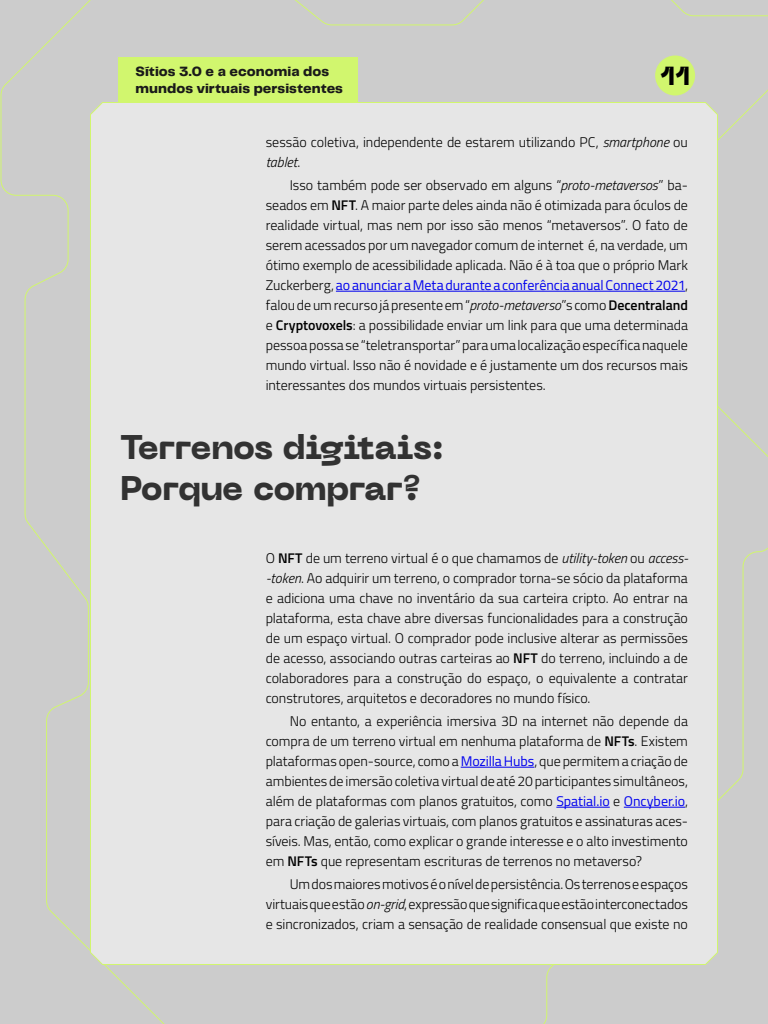
<style>
.page{position:relative;width:768px;height:1024px;background:#ccc}
.page>*{position:absolute;margin:0;border:0;box-sizing:border-box;transform-origin:0 0}
.t1{font:800 34px/40.8px "Neue Machina";letter-spacing:-.03em;color:#323232}
.t2{font:800 26px "Neue Machina";color:#000}
.t3{font:300 14px/20px "Titillium Web";color:#000;text-align:justify}
.t4{font:800 14px/16.8px "PP Telegraf";letter-spacing:.005em;color:#1a1a1a}
.s1{font-style:italic}
.s2{font-weight:600}
.s3{font-weight:400;color:#00e}
</style>
<div class="page">
<div style="left:118px;top:57px;width:240px;height:46px;background:#d1f66e"></div>
<div style="left:655px;top:56px;width:40px;height:40px;background:#d1f66e;border-radius:50%"></div>
<div style="left:90px;top:101px;width:628px;height:865px;background:#e6e6e6"></div>
<hr style="left:336px;top:291px;width:349px;height:1px;background:#00e">
<hr style="left:461px;top:767px;width:73px;height:1px;background:#00e">
<hr style="left:556px;top:807px;width:54px;height:1px;background:#00e">
<hr style="left:624px;top:807px;width:61px;height:1px;background:#00e">
<p class="t4" style="left:136px;top:63px;width:209px">Sítios 3.0 e a economia dos mundos virtuais persistentes</p>
<h2 class="t2" style="left:660px;top:59px;width:32px">11</h2>
<p class="t3" style="left:266px;top:131px;width:424px">sessão coletiva, independente de estarem utilizando PC, <span class="s1">smartphone</span> ou <span class="s1">tablet</span>.</p>
<p class="t3" style="left:266px;top:174px;width:424px;text-indent:24px">Isso também pode ser observado em alguns “<span class="s1">proto-metaversos</span>” ba&shy;seados em <span class="s2">NFT</span>. A maior parte deles ainda não é otimizada para óculos de realidade virtual, mas nem por isso são menos “metaversos”. O fato de serem acessados por um navegador comum de internet é, na verdade, um ótimo exemplo de acessibilidade aplicada. Não é à toa que o próprio Mark Zuckerberg, <span class="s3">ao anunciar a Meta durante a conferência anual Connect 2021</span>, falou de um recurso já presente em “<span class="s1">proto-metaverso</span>”s como <span class="s2">Decentraland </span>e <span class="s2">Cryptovoxels</span>: a possibilidade enviar um link para que uma determinada pessoa possa se “teletransportar” para uma localização específica naquele mundo virtual. Isso não é novidade e é justamente um dos recursos mais interessantes dos mundos virtuais persistentes.</p>
<h1 class="t1" style="left:120px;top:428px;width:326px">Terrenos digitais:<br>Porque comprar?</h1>
<p class="t3" style="left:266px;top:547px;width:424px">O <span class="s2">NFT</span> de um terreno virtual é o que chamamos de <span class="s1">utility-token</span> ou <span class="s1">access--token</span>. Ao adquirir um terreno, o comprador torna-se sócio da plataforma e adiciona uma chave no inventário da sua carteira cripto. Ao entrar na plataforma, esta chave abre diversas funcionalidades para a construção de um espaço virtual. O comprador pode inclusive alterar as permissões de acesso, associando outras carteiras ao <span class="s2">NFT</span> do terreno, incluindo a de colaboradores para a construção do espaço, o equivalente a contratar construtores, arquitetos e decoradores no mundo físico.</p>
<p class="t3" style="left:266px;top:710px;width:424px;text-indent:24px">No entanto, a experiência imersiva 3D na internet não depende da compra de um terreno virtual em nenhuma plataforma de <span class="s2">NFTs</span>. Existem plataformas open-source, como a <span class="s3">Mozilla Hubs</span>, que permitem a criação de ambientes de imersão coletiva virtual de até 20 participantes simultâneos, além de plataformas com planos gratuitos, como <span class="s3">Spatial.io</span> e <span class="s3">Oncyber.io</span>, para criação de galerias virtuais, com planos gratuitos e assinaturas aces&shy;síveis. Mas, então, como explicar o grande interesse e o alto investimento em <span class="s2">NFTs</span> que representam escrituras de terrenos no metaverso?</p>
<p class="t3" style="left:266px;top:873px;width:424px;text-indent:24px">Um dos maiores motivos é o nível de persistência. Os terrenos e espaços virtuais que estão <span class="s1">on-grid</span>, expressão que significa que estão interconectados e sincronizados, criam a sensação de realidade consensual que existe no</p>
</div>
